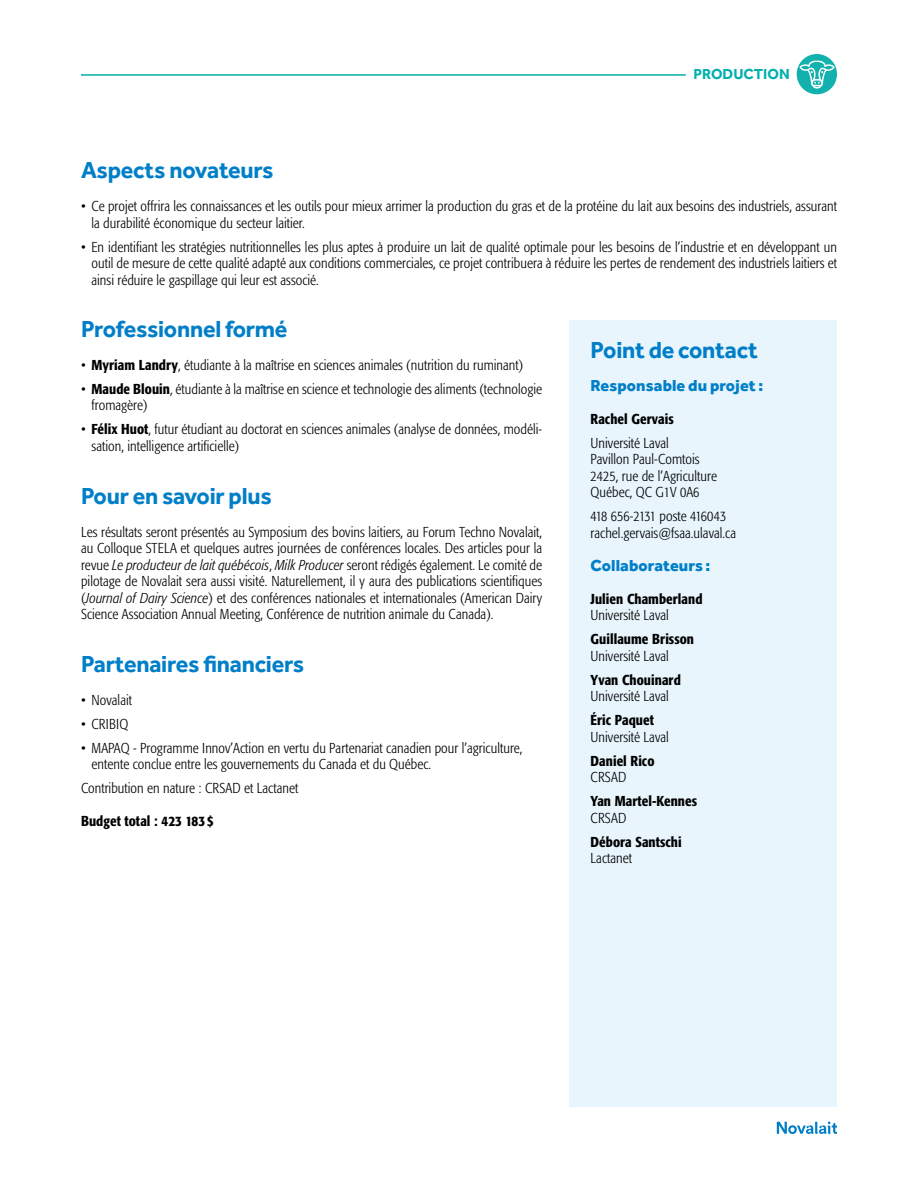
<style>
.page{position:relative;width:918px;height:1188px;background:#fff}
.page>*{position:absolute;margin:0;border:0;box-sizing:border-box;transform-origin:0 0}
.t1{font:700 24px "Effra";letter-spacing:-.01em;color:#007fc8}
.t2{font:800 16.5px "Effra";letter-spacing:.005em;color:#007fc8}
.t3{font:700 15px "Effra";color:#00b0ad}
.t4{font:300 condensed 14.25px/16.5px "Formata";letter-spacing:.005em;color:#000}
.t5{font:500 condensed 14.25px "Formata";letter-spacing:.005em;color:#000}
.s1{font-weight:500}
.s2{font-style:italic}
</style>
<div class="page">
<div style="left:569px;top:321px;width:268px;height:786px;background:#e8f5fd"></div>
<hr style="left:81px;top:74px;width:605px;height:2px;background:#00b0ad">
<div style="left:797px;top:54px;width:40px;height:40px;background:#12b1ad;border-radius:50%"></div>
<svg style="left:799px;top:61px;width:36px;height:28px"></svg>
<svg style="left:777px;top:1122px;width:60px;height:12px"></svg>
<p class="t3" style="left:693px;top:65px;width:98px">PRODUCTION</p>
<h1 class="t1" style="left:81px;top:155px;width:194px">Aspects novateurs</h1>
<p class="t4" style="left:92px;top:198px;width:747px;text-indent:-11px">• Ce projet offrira les connaissances et les outils pour mieux arrimer la production du gras et de la protéine du lait aux besoins des industriels, assurant la durabilité économique du secteur laitier.</p>
<p class="t4" style="left:92px;top:238px;width:747px;text-align:justify;text-indent:-11px">• En identifiant les stratégies nutritionnelles les plus aptes à produire un lait de qualité optimale pour les besoins de l’industrie et en développant un outil de mesure de cette qualité adapté aux conditions commerciales, ce projet contribuera à réduire les pertes de rendement des industriels laitiers et ainsi réduire le gaspillage qui leur est associé.</p>
<h1 class="t1" style="left:81px;top:314px;width:208px">Professionnel formé</h1>
<p class="t4" style="left:81px;top:357px;width:444px">• <span class="s1">Myriam Landry</span>, étudiante à la maîtrise en sciences animales (nutrition du ruminant)</p>
<p class="t4" style="left:92px;top:381px;width:452px;text-indent:-11px">• <span class="s1">Maude Blouin</span>, étudiante à la maîtrise en science et technologie des aliments (technologie fromagère)</p>
<p class="t4" style="left:92px;top:421px;width:452px;text-indent:-11px">• <span class="s1">Félix Huot</span>, futur étudiant au doctorat en sciences animales (analyse de données, modéli&shy;sation, intelligence artificielle)</p>
<h1 class="t1" style="left:81px;top:481px;width:192px">Pour en savoir plus</h1>
<p class="t4" style="left:81px;top:524px;width:463px;text-align:justify">Les résultats seront présentés au Symposium des bovins laitiers, au Forum Techno Novalait, au Colloque STELA et quelques autres journées de conférences locales. Des articles pour la revue <span class="s2">Le producteur de lait québécois</span>, <span class="s2">Milk Producer</span> seront rédigés également. Le comité de pilotage de Novalait sera aussi visité. Naturellement, il y aura des publications scientifiques (<span class="s2">Journal of Dairy Science</span>) et des conférences nationales et internationales (American Dairy Science Association Annual Meeting, Conférence de nutrition animale du Canada).</p>
<h1 class="t1" style="left:81px;top:649px;width:225px">Partenaires financiers</h1>
<p class="t4" style="left:81px;top:692px;width:53px">• Novalait</p>
<p class="t4" style="left:81px;top:716px;width:49px">• CRIBIQ</p>
<p class="t4" style="left:92px;top:740px;width:433px;text-indent:-11px">• MAPAQ - Programme Innov’Action en vertu du Partenariat canadien pour l’agriculture, entente conclue entre les gouvernements du Canada et du Québec.</p>
<p class="t4" style="left:81px;top:780px;width:219px">Contribution en nature : CRSAD et Lactanet</p>
<p class="t5" style="left:81px;top:812px;width:134px">Budget total : 423 183 $</p>
<h1 class="t1" style="left:591px;top:335px;width:169px">Point de contact</h1>
<p class="t2" style="left:591px;top:375px;width:174px">Responsable du projet :</p>
<p class="t5" style="left:591px;top:410px;width:85px">Rachel Gervais</p>
<p class="t4" style="left:591px;top:435px;width:128px">Université Laval<br>Pavillon Paul-Comtois<br>2425, rue de l’Agriculture<br>Québec, QC G1V 0A6</p>
<p class="t4" style="left:591px;top:508px;width:147px">418 656-2131 poste 416043 rachel.gervais@fsaa.ulaval.ca</p>
<p class="t2" style="left:591px;top:555px;width:121px">Collaborateurs :</p>
<p class="t5" style="left:591px;top:590px;width:113px">Julien Chamberland</p>
<p class="t4" style="left:591px;top:607px;width:80px">Université Laval</p>
<p class="t5" style="left:591px;top:631px;width:105px">Guillaume Brisson</p>
<p class="t4" style="left:591px;top:648px;width:80px">Université Laval</p>
<p class="t5" style="left:591px;top:671px;width:92px">Yvan Chouinard</p>
<p class="t4" style="left:591px;top:688px;width:80px">Université Laval</p>
<p class="t5" style="left:591px;top:712px;width:65px">Éric Paquet</p>
<p class="t4" style="left:591px;top:729px;width:80px">Université Laval</p>
<p class="t5" style="left:591px;top:752px;width:65px">Daniel Rico</p>
<p class="t4" style="left:591px;top:769px;width:37px">CRSAD</p>
<p class="t5" style="left:591px;top:793px;width:108px">Yan Martel-Kennes</p>
<p class="t4" style="left:591px;top:810px;width:37px">CRSAD</p>
<p class="t5" style="left:591px;top:833px;width:93px">Débora Santschi</p>
<p class="t4" style="left:591px;top:850px;width:43px">Lactanet</p>
</div>
